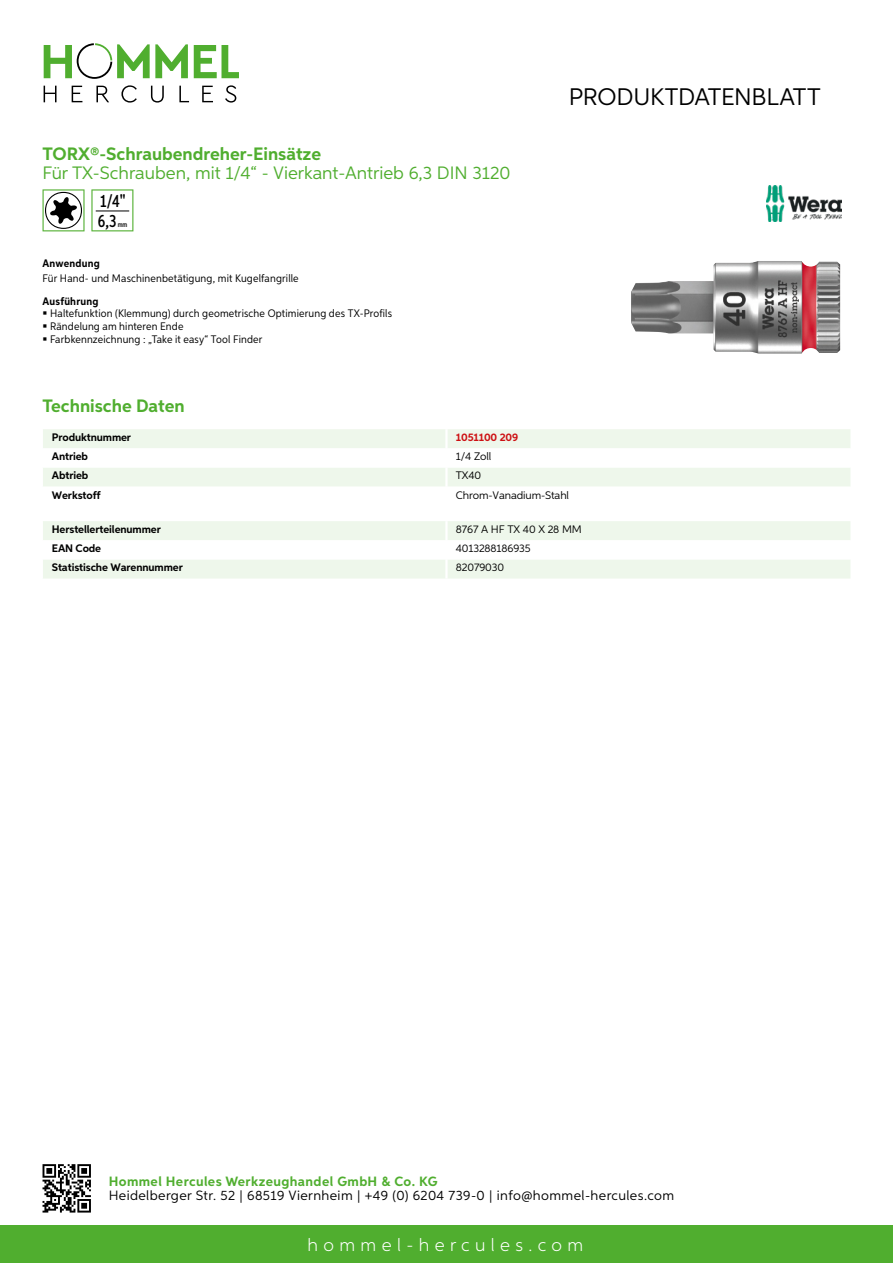
<style>
.page{position:relative;width:893px;height:1263px;background:#fff}
.page>*{position:absolute;margin:0;border:0;box-sizing:border-box;transform-origin:0 0}
.t1{font:24px "Aspira";letter-spacing:-.01em;color:#000}
.t2{font:18px "Aspira";color:#50ae2f}
.t3{font:700 18px "Aspira";color:#50ae2f}
.t4{font:300 18px "Aspira";letter-spacing:.3em;color:#fff}
.t5{font:500 17.85px/20.4px "Aspira XX Nar";color:#000}
.t6{font:13.5px "Aspira";letter-spacing:.03em;color:#000}
.t7{font:700 13.5px "Aspira";letter-spacing:.03em;color:#50ae2f}
.t8{font:10.95px/12.8px "Aspira Nar";letter-spacing:.015em;color:#000}
.t9{font:700 10.95px "Aspira";letter-spacing:-.01em;color:#000}
.t10{font:10.95px "Aspira";letter-spacing:-.01em;color:#000}
.t11{font:700 10.95px "Aspira Nar";letter-spacing:.02em;color:#000}
.t12{font:700 10.95px "Aspira";letter-spacing:-.01em;color:#cd1013}
.t13{font:500 7.35px "Aspira XX Nar";color:#000}
</style>
<div class="page">
<div style="left:0;top:1226px;width:893px;height:37px;background:#50ae2f"></div>
<svg style="left:43px;top:1164px;width:48px;height:48px"></svg>
<svg style="left:194px;top:45px;width:45px;height:33px"></svg>
<svg style="left:44px;top:43px;width:144px;height:36px"></svg>
<svg style="left:44px;top:86px;width:13px;height:16px"></svg>
<svg style="left:72px;top:86px;width:10px;height:16px"></svg>
<svg style="left:96px;top:86px;width:13px;height:16px"></svg>
<svg style="left:121px;top:85px;width:16px;height:18px"></svg>
<svg style="left:151px;top:86px;width:13px;height:17px"></svg>
<svg style="left:179px;top:86px;width:10px;height:16px"></svg>
<svg style="left:202px;top:86px;width:11px;height:16px"></svg>
<svg style="left:225px;top:85px;width:11px;height:18px"></svg>
<div style="left:43px;top:429px;width:807px;height:19px;background:#eef7eb"></div>
<div style="left:43px;top:468px;width:807px;height:18px;background:#eef7eb"></div>
<hr style="left:445px;top:429px;width:3px;height:19px;background:#fff">
<hr style="left:445px;top:467px;width:3px;height:20px;background:#fff">
<svg style="left:43px;top:521px;width:807px;height:58px"></svg>
<hr style="left:445px;top:559px;width:3px;height:20px;background:#fff">
<svg style="left:43px;top:189px;width:42px;height:42px"></svg>
<svg style="left:91px;top:189px;width:42px;height:42px"></svg>
<hr style="left:96px;top:211px;width:33px;height:1px;background:#000">
<img style="left:631px;top:261px;width:209px;height:93px">
<img style="left:766px;top:185px;width:76px;height:36px">
<h2 class="t3" style="left:43px;top:142px;width:280px">TORX®-Schraubendreher-Einsätze</h2>
<h2 class="t2" style="left:43px;top:162px;width:470px">Für TX-Schrauben, mit 1/4“ - Vierkant-Antrieb 6,3 DIN 3120</h2>
<h3 class="t5" style="left:98px;top:191px;width:29px">1/4"<br>6,3</h3>
<p class="t13" style="left:118px;top:220px;width:11px">mm</p>
<p class="t11" style="left:43px;top:257px;width:59px">Anwendung</p>
<p class="t8" style="left:43px;top:272px;width:258px">Für Hand- und Maschinenbetätigung, mit Kugelfangrille</p>
<p class="t11" style="left:43px;top:294px;width:58px">Ausführung</p>
<p class="t8" style="left:50px;top:307px;width:343px">Haltefunktion (Klemmung) durch geometrische Optimierung des TX-Profils<br>Rändelung am hinteren Ende<br>Farbkennzeichnung : „Take it easy“ Tool Finder</p>
<h1 class="t1" style="left:569px;top:82px;width:253px">Produktdatenblatt</h1>
<h2 class="t3" style="left:43px;top:395px;width:144px">Technische Daten</h2>
<p class="t9" style="left:52px;top:431px;width:81px">Produktnummer</p>
<p class="t12" style="left:456px;top:431px;width:64px">1051100 209</p>
<p class="t9" style="left:52px;top:450px;width:38px">Antrieb</p>
<p class="t10" style="left:456px;top:450px;width:37px">1/4 Zoll</p>
<p class="t9" style="left:52px;top:469px;width:38px">Abtrieb</p>
<p class="t10" style="left:456px;top:469px;width:27px">TX40</p>
<p class="t9" style="left:52px;top:488px;width:50px">Werkstoff</p>
<p class="t10" style="left:456px;top:488px;width:115px">Chrom-Vanadium-Stahl</p>
<p class="t9" style="left:52px;top:523px;width:111px">Herstellerteilenummer</p>
<p class="t10" style="left:456px;top:523px;width:128px">8767 A HF TX 40 X 28 MM</p>
<p class="t9" style="left:52px;top:542px;width:51px">EAN Code</p>
<p class="t10" style="left:456px;top:542px;width:76px">4013288186935</p>
<p class="t9" style="left:52px;top:561px;width:132px">Statistische Warennummer</p>
<p class="t10" style="left:456px;top:561px;width:50px">82079030</p>
<p class="t7" style="left:109px;top:1172px;width:330px">Hommel Hercules Werkzeughandel GmbH &amp; Co. KG</p>
<p class="t6" style="left:109px;top:1187px;width:567px">Heidelberger Str. 52 | 68519 Viernheim | +49 (0) 6204 739-0 | info@hommel-hercules.com</p>
<h2 class="t4" style="left:307px;top:1234px;width:277px">hommel-hercules.com</h2>
</div>
